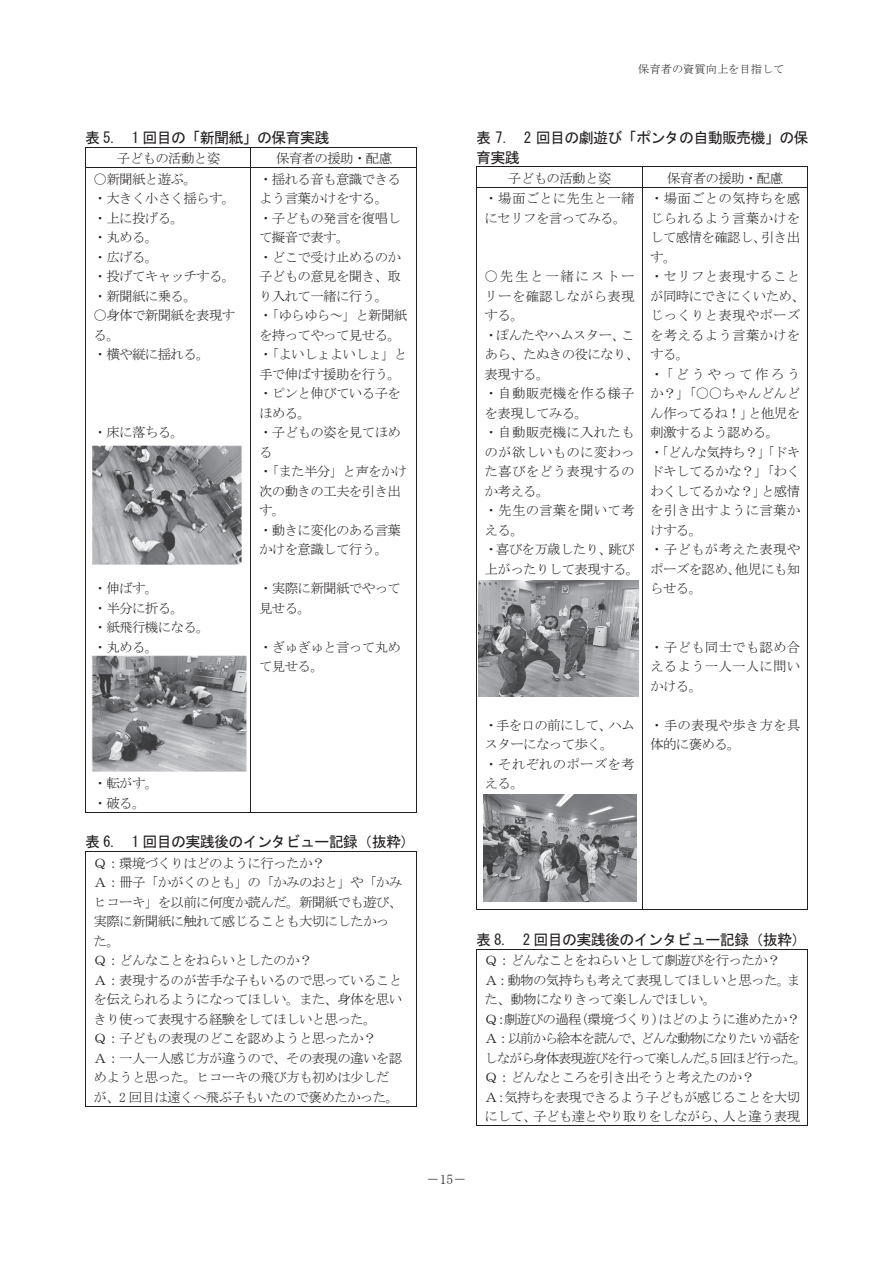
<style>
.page{position:relative;width:893px;height:1263px;background:#fff}
.page>*{position:absolute;margin:0;border:0;box-sizing:border-box;transform-origin:0 0}
.t1{font:15px/19.5px "MS Gothic";letter-spacing:-.045em;color:#231f20}
.t2{font:13.5px/19.5px "MS Mincho";letter-spacing:-.045em;color:#231f20}
.t3{font:13.5px/19.5px "MS Mincho";letter-spacing:.005em;color:#231f20}
.t4{font:13.5px/19.5px "MS Mincho";letter-spacing:-.02em;color:#231f20}
.t5{font:11.25px "MS Mincho";color:#231f20}
</style>
<div class="page">
<hr style="left:85px;top:147px;width:332px;height:1px;background:#231f20">
<svg style="left:85px;top:148px;width:1px;height:19px"></svg>
<svg style="left:416px;top:148px;width:1px;height:19px"></svg>
<hr style="left:85px;top:167px;width:332px;height:1px;background:#231f20">
<hr style="left:85px;top:168px;width:1px;height:644px;background:#231f20">
<hr style="left:85px;top:812px;width:166px;height:1px;background:#231f20">
<hr style="left:251px;top:168px;width:1px;height:644px;background:#231f20">
<hr style="left:251px;top:812px;width:165px;height:1px;background:#231f20">
<hr style="left:416px;top:168px;width:1px;height:644px;background:#231f20">
<hr style="left:85px;top:851px;width:332px;height:1px;background:#231f20">
<hr style="left:85px;top:852px;width:1px;height:254px;background:#231f20">
<hr style="left:85px;top:1106px;width:331px;height:1px;background:#231f20">
<hr style="left:416px;top:852px;width:1px;height:254px;background:#231f20">
<hr style="left:476px;top:167px;width:332px;height:1px;background:#231f20">
<svg style="left:476px;top:168px;width:1px;height:19px"></svg>
<svg style="left:642px;top:168px;width:1px;height:19px"></svg>
<svg style="left:807px;top:168px;width:1px;height:19px"></svg>
<hr style="left:476px;top:187px;width:332px;height:1px;background:#231f20">
<hr style="left:476px;top:187px;width:1px;height:723px;background:#231f20">
<hr style="left:476px;top:909px;width:166px;height:1px;background:#231f20">
<hr style="left:642px;top:187px;width:1px;height:723px;background:#231f20">
<hr style="left:642px;top:909px;width:165px;height:1px;background:#231f20">
<hr style="left:807px;top:187px;width:1px;height:723px;background:#231f20">
<hr style="left:476px;top:949px;width:332px;height:1px;background:#231f20">
<hr style="left:476px;top:950px;width:1px;height:176px;background:#231f20">
<hr style="left:476px;top:1125px;width:331px;height:1px;background:#231f20">
<hr style="left:807px;top:950px;width:1px;height:176px;background:#231f20">
<img style="left:91px;top:655px;width:156px;height:117px">
<img style="left:479px;top:580px;width:159px;height:117px">
<img style="left:483px;top:794px;width:153px;height:108px">
<img style="left:92px;top:446px;width:149px;height:119px">
<p class="t5" style="left:638px;top:64px;width:148px">保育者の資質向上を目指して</p>
<p class="t1" style="left:85px;top:128px;width:246px">表 5. 1 回目の「新聞紙」の保育実践</p>
<p class="t2" style="left:117px;top:149px;width:105px">子どもの活動と姿</p>
<p class="t2" style="left:276px;top:149px;width:118px">保育者の援助・配慮</p>
<p class="t2" style="left:94px;top:169px;width:143px">〇新聞紙と遊ぶ。<br>・大きく小さく揺らす。・上に投げる。<br>・丸める。<br>・広げる。<br>・投げてキャッチする。・新聞紙に乗る。<br>〇身体で新聞紙を表現する。<br>・横や縦に揺れる。</p>
<p class="t2" style="left:259px;top:169px;width:150px">・揺れる音も意識できるよう言葉かけをする。<br>・子どもの発言を復唱して擬音で表す。<br>・どこで受け止めるのか子どもの意見を聞き、取り入れて一緒に行う。<br>・「ゆらゆら～」と新聞紙を持ってやって見せる。・「よいしょよいしょ」と手で伸ばす援助を行う。・ピンと伸びている子をほめる。<br>・子どもの姿を見てほめる<br>・「また半分」と声をかけ次の動きの工夫を引き出す。<br>・動きに変化のある言葉かけを意識して行う。</p>
<p class="t2" style="left:259px;top:579px;width:143px">・実際に新聞紙でやって見せる。</p>
<p class="t2" style="left:259px;top:637px;width:143px">・ぎゅぎゅと言って丸めて見せる。</p>
<p class="t2" style="left:94px;top:423px;width:92px">・床に落ちる。</p>
<p class="t2" style="left:94px;top:579px;width:118px">・伸ばす。<br>・半分に折る。<br>・紙飛行機になる。・丸める。</p>
<p class="t2" style="left:94px;top:774px;width:66px">・転がす。・破る。</p>
<p class="t1" style="left:85px;top:832px;width:332px">表 6. 1 回目の実践後のインタビュー記録（抜粋）</p>
<p class="t2" style="left:94px;top:853px;width:310px">Ｑ：環境づくりはどのように行ったか？<br>Ａ：冊子「かがくのとも」の「かみのおと」や「かみヒコーキ」を以前に何度か読んだ。新聞紙でも遊び、実際に新聞紙に触れて感じることも大切にしたかった。<br>Ｑ：どんなことをねらいとしたのか？<br>Ａ：表現するのが苦手な子もいるので思っていることを伝えられるようになってほしい。また、身体を思いきり使って表現する経験をしてほしいと思った。<br>Ｑ：子どもの表現のどこを認めようと思ったか？<br>Ａ：一人一人感じ方が違うので、その表現の違いを認めようと思った。ヒコーキの飛び方も初めは少しだが、2 回目は遠くへ飛ぶ子もいたので褒めたかった。</p>
<p class="t1" style="left:476px;top:128px;width:334px">表 7. 2 回目の劇遊び「ポンタの自動販売機」の保育実践</p>
<p class="t2" style="left:508px;top:168px;width:105px">子どもの活動と姿</p>
<p class="t2" style="left:667px;top:168px;width:118px">保育者の援助・配慮</p>
<p class="t4" style="left:485px;top:189px;width:152px">・場面ごとに先生と一緒にセリフを言ってみる。</p>
<p class="t2" style="left:650px;top:189px;width:156px">・場面ごとの気持ちを感じられるよう言葉かけをして感情を確認し、引き出す。<br>・セリフと表現することが同時にできにくいため、じっくりと表現やポーズを考えるよう言葉かけをする。<br>・「どうやって作ろうか？」「〇〇ちゃんどんどん作ってるね！」と他児を刺激するよう認める。<br>・「どんな気持ち？」「ドキドキしてるかな？」「わくわくしてるかな？」と感情を引き出すように言葉かけする。<br>・子どもが考えた表現やポーズを認め、他児にも知らせる。</p>
<p class="t3" style="left:485px;top:267px;width:156px">〇先生と一緒にストーリーを確認しながら表現する。<br>・ぽんたやハムスター、こあら、たぬきの役になり、表現する。<br>・自動販売機を作る様子を表現してみる。<br>・自動販売機に入れたものが欲しいものに変わった喜びをどう表現するのか考える。<br>・先生の言葉を聞いて考える。<br>・喜びを万歳したり、跳び上がったりして表現する。</p>
<p class="t2" style="left:485px;top:715px;width:152px">・手を口の前にして、ハムスターになって歩く。<br>・それぞれのポーズを考える。</p>
<p class="t2" style="left:650px;top:637px;width:152px;text-align:justify">・子ども同士でも認め合えるよう一人一人に問いかける。</p>
<p class="t3" style="left:650px;top:715px;width:152px">・手の表現や歩き方を具体的に褒める。</p>
<p class="t1" style="left:476px;top:930px;width:332px">表 8. 2 回目の実践後のインタビュー記録（抜粋）</p>
<p class="t2" style="left:485px;top:951px;width:324px">Ｑ：どんなことをねらいとして劇遊びを行ったか？<br>Ａ：動物の気持ちも考えて表現してほしいと思った。また、動物になりきって楽しんでほしい。<br>Ｑ：劇遊びの過程（環境づくり）はどのように進めたか？<br>Ａ：以前から絵本を読んで、どんな動物になりたいか話をしながら身体表現遊びを行って楽しんだ。5 回ほど行った。<br>Ｑ：どんなところを引き出そうと考えたのか？<br>Ａ：気持ちを表現できるよう子どもが感じることを大切にして、子ども達とやり取りをしながら、人と違う表現</p>
<p class="t2" style="left:426px;top:1169px;width:42px">－15－</p>
</div>
